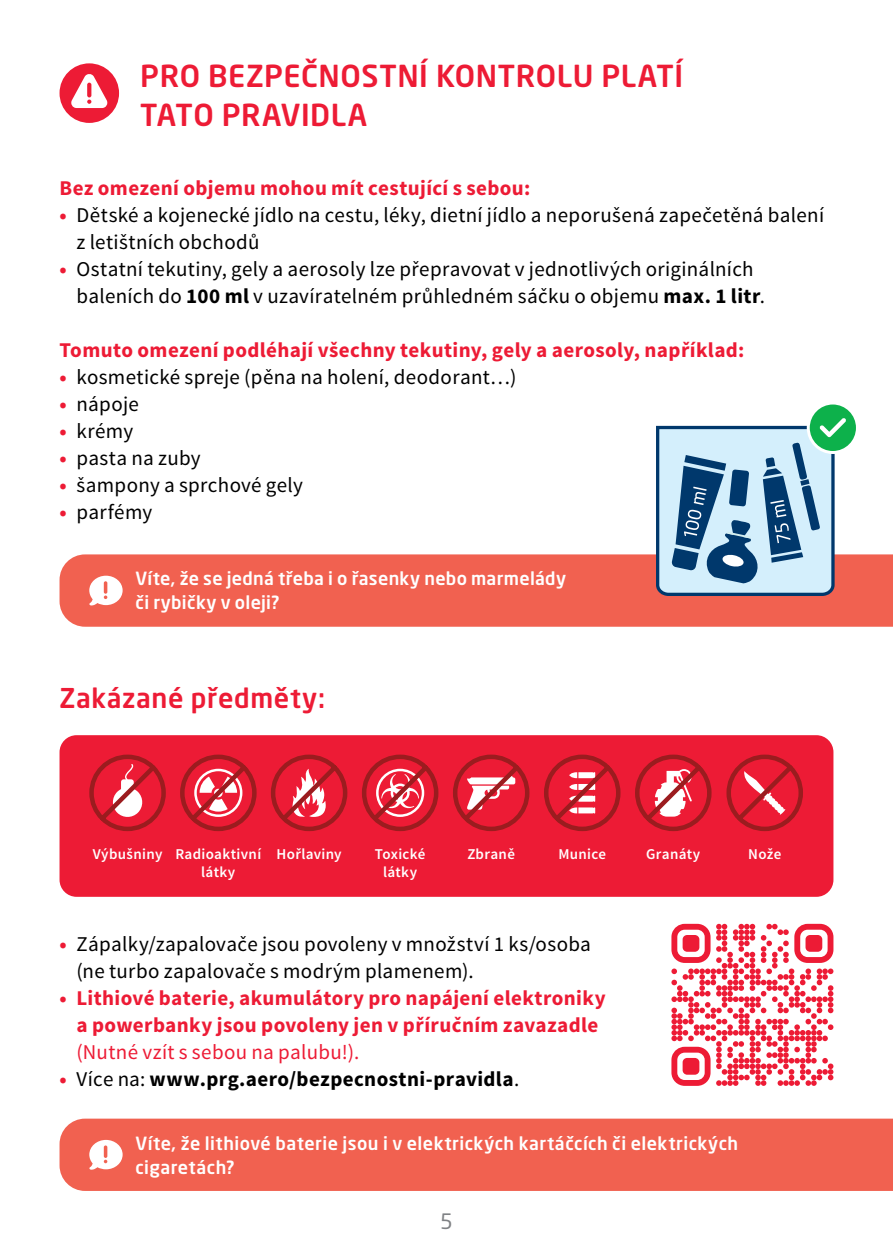
<style>
.page{position:relative;width:893px;height:1259px;background:#fff}
.page>*{position:absolute;margin:0;border:0;box-sizing:border-box;transform-origin:0 0}
.Nadpis-H1{font:500 30px/39px "Neo Sans Pro LP";letter-spacing:.015em;color:#ed1b35}
.Nadpis_H2{font:500 27px "Neo Sans Pro LP";letter-spacing:.025em;color:#ed1b35}
.t1{font:21px/27px "Source Sans Pro";letter-spacing:.015em;color:#000}
.Nadpis-H3{font:700 21px/27px "Source Sans Pro";letter-spacing:.02em;color:#ed1b35}
.t2{font:700 21px "Source Sans Pro";letter-spacing:.02em;color:#000}
.t3{font:21px "Neo Sans Pro LP";color:#808285}
.bunka-info{font:500 18px/24px "Neo Sans Pro LP";letter-spacing:.025em;color:#fff}
.t4{font:600 15px/18px "Source Sans Pro";letter-spacing:.02em;color:#fff;text-align:center}
.s1{font-weight:700;color:#ed1b35}
.s2{font-weight:700}
.s3{font-weight:400}
.s4{color:#ed1b35}
</style>
<div class="page">
<div style="left:60px;top:63px;width:59px;height:60px;background:#ed1b35;border-radius:50%"></div>
<svg style="left:71px;top:74px;width:37px;height:34px"></svg>
<svg style="left:87px;top:83px;width:4px;height:14px"></svg>
<svg style="left:671px;top:924px;width:162px;height:162px"></svg>
<div style="left:60px;top:1118px;width:833px;height:73px;background:#f16150"></div>
<svg style="left:89px;top:1140px;width:34px;height:29px"></svg>
<div style="left:60px;top:554px;width:833px;height:73px;background:#f16150"></div>
<svg style="left:89px;top:576px;width:34px;height:29px"></svg>
<div style="left:60px;top:735px;width:773px;height:162px;background:#ed1b35;border-radius:17px"></div>
<svg style="left:270px;top:754px;width:78px;height:78px"></svg>
<svg style="left:453px;top:754px;width:77px;height:78px"></svg>
<svg style="left:726px;top:754px;width:77px;height:78px"></svg>
<svg style="left:180px;top:754px;width:77px;height:78px"></svg>
<svg style="left:89px;top:754px;width:77px;height:78px"></svg>
<svg style="left:362px;top:754px;width:77px;height:78px"></svg>
<svg style="left:544px;top:754px;width:77px;height:78px"></svg>
<svg style="left:635px;top:754px;width:77px;height:78px"></svg>
<svg style="left:807px;top:401px;width:52px;height:53px"></svg>
<svg style="left:654px;top:418px;width:192px;height:179px;background:#9ab9cc"></svg>
<p class="Nadpis-H1" style="left:140px;top:55px;width:544px">PRO BEZPEČNOSTNÍ KONTROLU PLATÍ<br>TATO PRAVIDLA</p>
<p class="Nadpis-H3" style="left:60px;top:175px;width:472px">Bez omezení objemu mohou mít cestující s sebou:</p>
<p class="t1" style="left:77px;top:201px;width:749px;text-indent:-17px"><span class="s1">•</span> Dětské a kojenecké jídlo na cestu, léky, dietní jídlo a neporušená zapečetěná balení z letištních obchodů</p>
<p class="t1" style="left:77px;top:255px;width:690px;text-indent:-17px"><span class="s1">•</span> Ostatní tekutiny, gely a aerosoly lze přepravovat v jednotlivých originálních baleních do <span class="s2">100 ml</span> v uzavíratelném průhledném sáčku o objemu <span class="s2">max. 1 litr</span>.</p>
<p class="Nadpis-H3" style="left:60px;top:337px;width:687px">Tomuto omezení podléhají všechny tekutiny, gely a aerosoly, například:</p>
<p class="t1" style="left:60px;top:363px;width:458px"><span class="s1">•</span> kosmetické spreje (pěna na holení, deodorant…)</p>
<p class="t1" style="left:60px;top:390px;width:81px"><span class="s1">•</span> nápoje</p>
<p class="t1" style="left:60px;top:417px;width:75px"><span class="s1">•</span> krémy</p>
<p class="t1" style="left:60px;top:444px;width:143px"><span class="s1">•</span> pasta na zuby</p>
<p class="t1" style="left:60px;top:471px;width:245px"><span class="s1">•</span> šampony a sprchové gely</p>
<p class="t1" style="left:60px;top:498px;width:94px"><span class="s1">•</span> parfémy</p>
<p class="bunka-info" style="left:135px;top:566px;width:432px">Víte, že se jedná třeba i o řasenky nebo marmelády či rybičky v oleji?</p>
<p class="Nadpis_H2" style="left:60px;top:681px;width:267px">Zakázané předměty:</p>
<p class="t4" style="left:93px;top:846px;width:71px">Výbušniny</p>
<p class="t4" style="left:175px;top:846px;width:87px">Radioaktivní látky</p>
<p class="t4" style="left:276px;top:846px;width:67px">Hořlaviny</p>
<p class="t4" style="left:375px;top:846px;width:52px">Toxické látky</p>
<p class="t4" style="left:467px;top:846px;width:49px">Zbraně</p>
<p class="t4" style="left:558px;top:846px;width:49px">Munice</p>
<p class="t4" style="left:646px;top:846px;width:56px">Granáty</p>
<p class="t4" style="left:748px;top:846px;width:35px">Nože</p>
<p class="t1" style="left:77px;top:930px;width:516px;text-indent:-17px"><span class="s1">•</span> Zápalky/zapalovače jsou povoleny v množství 1 ks/osoba (ne turbo zapalovače s modrým plamenem).</p>
<p class="Nadpis-H3" style="left:77px;top:985px;width:531px;text-indent:-17px">• Lithiové baterie, akumulátory pro napájení elektroniky a powerbanky jsou povoleny jen v příručním zavazadle <span class="s3">(Nutné vzít s sebou na palubu!).</span></p>
<p class="t2" style="left:60px;top:1065px;width:461px"><span class="s4">•</span> <span class="s3">Více na:</span> www.prg.aero/bezpecnostni-pravidla<span class="s3">.</span></p>
<p class="bunka-info" style="left:135px;top:1130px;width:604px">Víte, že lithiové baterie jsou i v elektrických kartáčcích či elektrických cigaretách?</p>
<p class="t3" style="left:440px;top:1208px;width:14px">5</p>
</div>
